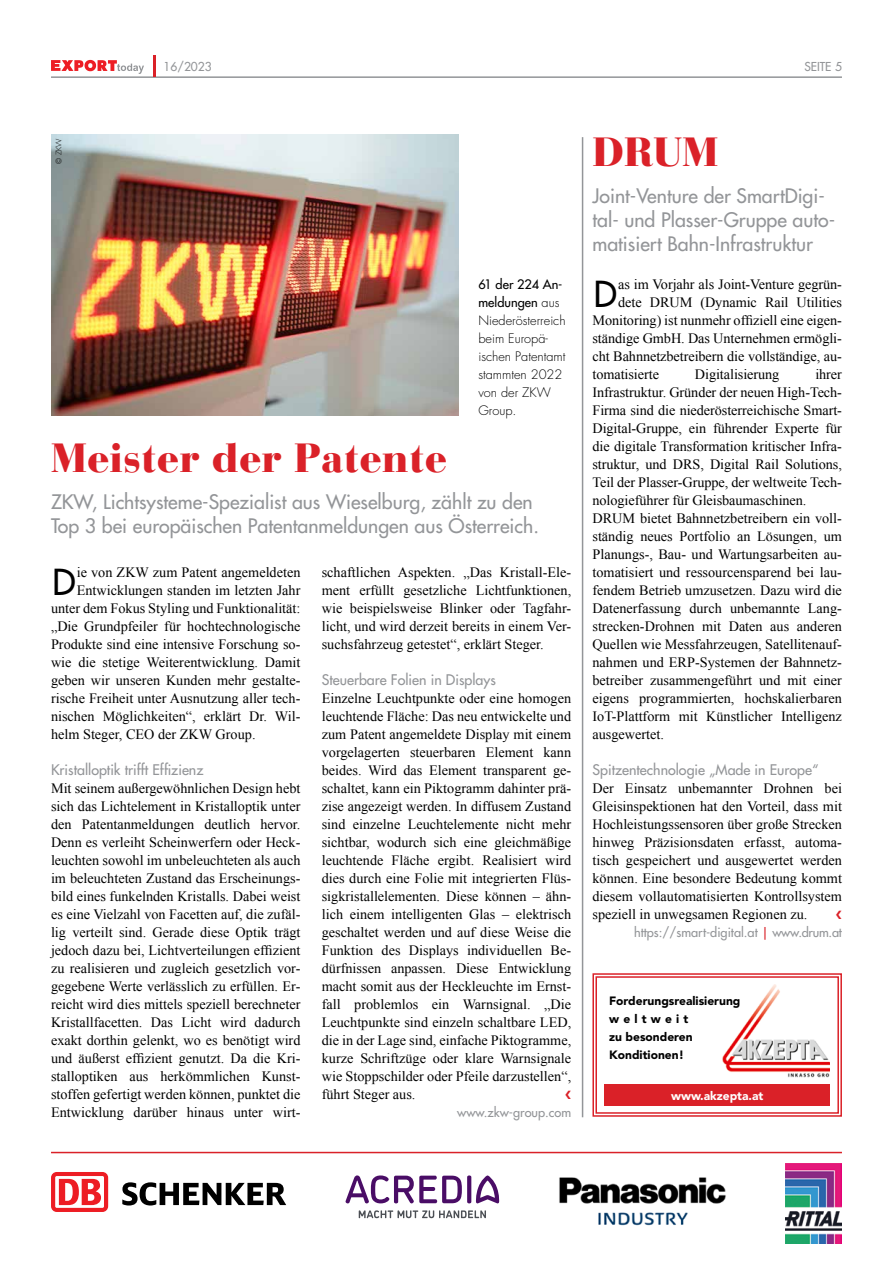
<style>
.page{position:relative;width:893px;height:1263px;background:#fff}
.page>*{position:absolute;margin:0;border:0;box-sizing:border-box;transform-origin:0 0}
.t1{font:900 40.5px "Bauer Bodoni Std";color:#da2128}
.t2{font:500 34.95px "Futura Std";color:#000}
.t3{font:500 19.5px/24px "Futura Std";color:#939598}
.t4{font:14.25px/18px "Times New Roman";color:#000;text-align:justify}
.t5{font:500 14.25px "Futura Std";color:#939598}
.t6{font:300 12.75px/18px "Futura Std";color:#000}
.t7{font:500 12.75px "Futura Std";color:#939598}
.t8{font:900 12px/18px "Avenir LT Std";color:#000}
.t9{font:900 12px "Avenir LT Std";color:#fff}
.t10{font:500 12px "Futura Std";color:#939598}
.t11{font:300 7.5px "Futura Std";color:#000}
.s1{font-weight:500}
.s2{color:#da2128}
</style>
<div class="page">
<hr style="left:51px;top:76px;width:791px;height:2px;background:#939598">
<hr style="left:153px;top:55px;width:2px;height:21px;background:#da2128">
<svg style="left:51px;top:60px;width:93px;height:14px"></svg>
<div style="left:51px;top:1172px;width:57px;height:40px;background:#ed1d24;border-radius:6px"></div>
<svg style="left:55px;top:1176px;width:49px;height:32px"></svg>
<svg style="left:59px;top:1179px;width:42px;height:26px"></svg>
<svg style="left:122px;top:1182px;width:164px;height:23px"></svg>
<svg style="left:359px;top:1210px;width:127px;height:8px"></svg>
<svg style="left:346px;top:1175px;width:116px;height:28px"></svg>
<svg style="left:467px;top:1175px;width:4px;height:28px"></svg>
<svg style="left:476px;top:1175px;width:23px;height:28px"></svg>
<img style="left:786px;top:1164px;width:56px;height:79px">
<hr style="left:51px;top:1152px;width:791px;height:1px;background:#da2128">
<img style="left:559px;top:1177px;width:167px;height:49px">
<img style="left:51px;top:135px;width:407px;height:280px">
<hr style="left:582px;top:137px;width:1px;height:980px;background:#939598">
<svg style="left:592px;top:973px;width:250px;height:144px"></svg>
<div style="left:595px;top:976px;width:244px;height:138px;border:1px solid #da2128"></div>
<img style="left:723px;top:984px;width:107px;height:94px">
<div style="left:604px;top:1084px;width:226px;height:22px;background:#da2128"></div>
<p class="t10" style="left:164px;top:59px;width:50px">16/2023</p>
<p class="t10" style="left:804px;top:59px;width:39px">SEITE 5</p>
<p class="t11" style="left:54px;top:163px;width:27px;rotate:-90deg">© ZKW</p>
<p class="t6" style="left:478px;top:276px;width:89px"><span class="s1">61 der 224 An&shy;meldungen</span> aus<br>Niederösterreich beim Europä&shy;ischen Patentamt stammten 2022 von der ZKW<br>Group.</p>
<h1 class="t1" style="left:51px;top:433px;width:398px">Meister der Patente</h1>
<h3 class="t3" style="left:51px;top:489px;width:489px">ZKW, Lichtsysteme-Spezialist aus Wieselburg, zählt zu den<br>Top 3 bei europäischen Patentanmeldungen aus Österreich.</h3>
<h2 class="t2" style="left:52px;top:560px;width:25px">D</h2>
<p class="t4" style="left:77px;top:563px;width:225px">ie von ZKW zum Patent angemeldeten</p>
<p class="t4" style="left:77px;top:581px;width:225px">Entwicklungen standen im letzten Jahr</p>
<p class="t4" style="left:51px;top:599px;width:251px">unter dem Fokus Styling und Funktionalität:</p>
<p class="t4" style="left:51px;top:617px;width:251px">„Die Grundpfeiler für hochtechnologische</p>
<p class="t4" style="left:51px;top:635px;width:251px">Produkte sind eine intensive Forschung so-</p>
<p class="t4" style="left:51px;top:653px;width:251px">wie die stetige Weiterentwicklung. Damit</p>
<p class="t4" style="left:51px;top:671px;width:251px">geben wir unseren Kunden mehr gestalte-</p>
<p class="t4" style="left:51px;top:689px;width:251px">rische Freiheit unter Ausnutzung aller tech-</p>
<p class="t4" style="left:51px;top:707px;width:251px">nischen Möglichkeiten“, erklärt Dr. Wil-</p>
<p class="t4" style="left:51px;top:725px;width:206px">helm Steger, CEO der ZKW Group.</p>
<p class="t5" style="left:51px;top:761px;width:154px">Kristalloptik trifft Effizienz</p>
<p class="t4" style="left:51px;top:779px;width:251px">Mit seinem außergewöhnlichen Design hebt sich das Lichtelement in Kristalloptik unter den Patentanmeldungen deutlich hervor.<br>Denn es verleiht Scheinwerfern oder Heck&shy;leuchten sowohl im unbeleuchteten als auch im beleuchteten Zustand das Erscheinungs&shy;bild eines funkelnden Kristalls. Dabei weist es eine Vielzahl von Facetten auf, die zufäl&shy;lig verteilt sind. Gerade diese Optik trägt jedoch dazu bei, Lichtverteilungen effizient zu realisieren und zugleich gesetzlich vor&shy;gegebene Werte verlässlich zu erfüllen. Er&shy;reicht wird dies mittels speziell berechneter Kristallfacetten. Das Licht wird dadurch exakt dorthin gelenkt, wo es benötigt wird und äußerst effizient genutzt. Da die Kri&shy;stalloptiken aus herkömmlichen Kunst&shy;stoffen gefertigt werden können, punktet die Entwicklung darüber hinaus unter wirt-</p>
<p class="t4" style="left:322px;top:563px;width:251px">schaftlichen Aspekten. „Das Kristall-Ele&shy;ment erfüllt gesetzliche Lichtfunktionen, wie beispielsweise Blinker oder Tagfahr&shy;licht, und wird derzeit bereits in einem Ver&shy;suchsfahrzeug getestet“, erklärt Steger.</p>
<p class="t5" style="left:322px;top:671px;width:176px">Steuerbare Folien in Displays</p>
<p class="t4" style="left:322px;top:689px;width:251px">Einzelne Leuchtpunkte oder eine homogen leuchtende Fläche: Das neu entwickelte und zum Patent angemeldete Display mit einem vorgelagerten steuerbaren Element kann beides. Wird das Element transparent ge&shy;schaltet, kann ein Piktogramm dahinter prä&shy;zise angezeigt werden. In diffusem Zustand sind einzelne Leuchtelemente nicht mehr sichtbar, wodurch sich eine gleichmäßige leuchtende Fläche ergibt. Realisiert wird dies durch eine Folie mit integrierten Flüs&shy;sigkristallelementen. Diese können – ähn&shy;lich einem intelligenten Glas – elektrisch geschaltet werden und auf diese Weise die Funktion des Displays individuellen Be&shy;dürfnissen anpassen. Diese Entwicklung macht somit aus der Heckleuchte im Ernst&shy;fall problemlos ein Warnsignal. „Die Leuchtpunkte sind einzeln schaltbare LED, die in der Lage sind, einfache Piktogramme, kurze Schriftzüge oder klare Warnsignale wie Stoppschilder oder Pfeile darzustellen“, führt Steger aus.</p>
<p class="t7" style="left:457px;top:1104px;width:115px">www.zkw-group.com</p>
<h1 class="t1" style="left:592px;top:127px;width:127px">DRUM</h1>
<h3 class="t3" style="left:592px;top:183px;width:244px">Joint-Venture der SmartDigi&shy;tal- und Plasser-Gruppe auto&shy;matisiert Bahn-Infrastruktur</h3>
<h2 class="t2" style="left:594px;top:272px;width:25px">D</h2>
<p class="t4" style="left:618px;top:275px;width:225px">as im Vorjahr als Joint-Venture gegrün-</p>
<p class="t4" style="left:618px;top:293px;width:225px">dete DRUM (Dynamic Rail Utilities</p>
<p class="t4" style="left:592px;top:311px;width:251px">Monitoring) ist nunmehr offiziell eine eigen-</p>
<p class="t4" style="left:592px;top:329px;width:251px">ständige GmbH. Das Unternehmen ermögli-</p>
<p class="t4" style="left:592px;top:347px;width:251px">cht Bahnnetzbetreibern die vollständige, au-</p>
<p class="t4" style="left:592px;top:365px;width:68px">tomatisierte</p>
<p class="t4" style="left:695px;top:365px;width:86px">Digitalisierung</p>
<p class="t4" style="left:592px;top:365px;width:251px;text-align:left;text-indent:223px">ihrer Infrastruktur. Gründer der neuen High-Tech-Firma sind die niederösterreichische Smart-Digital-Gruppe, ein führender Experte für die digitale Transformation kritischer Infra&shy;struktur, und DRS, Digital Rail Solutions, Teil der Plasser-Gruppe, der weltweite Tech&shy;nologieführer für Gleisbaumaschinen.<br>DRUM bietet Bahnnetzbetreibern ein voll&shy;ständig neues Portfolio an Lösungen, um Planungs-, Bau- und Wartungsarbeiten au&shy;tomatisiert und ressourcensparend bei lau&shy;fendem Betrieb umzusetzen. Dazu wird die Datenerfassung durch unbemannte Lang&shy;strecken-Drohnen mit Daten aus anderen Quellen wie Messfahrzeugen, Satellitenauf&shy;nahmen und ERP-Systemen der Bahnnetz&shy;betreiber zusammengeführt und mit einer eigens programmierten, hochskalierbaren IoT-Plattform mit Künstlicher Intelligenz ausgewertet.</p>
<p class="t5" style="left:592px;top:761px;width:227px">Spitzentechnologie „Made in Europe“</p>
<p class="t4" style="left:592px;top:779px;width:251px">Der Einsatz unbemannter Drohnen bei Gleisinspektionen hat den Vorteil, dass mit Hochleistungssensoren über große Strecken hinweg Präzisionsdaten erfasst, automa&shy;tisch gespeichert und ausgewertet werden können. Eine besondere Bedeutung kommt diesem vollautomatisierten Kontrollsystem speziell in unwegsamen Regionen zu.</p>
<p class="t7" style="left:634px;top:924px;width:209px">https://smart-digital.at <span class="s2">|</span> www.drum.at</p>
<p class="t8" style="left:609px;top:991px;width:133px">Forderungsrealisierung weltweit<br>zu besonderen<br>Konditionen!</p>
<p class="t9" style="left:671px;top:1088px;width:94px">www.akzepta.at</p>
</div>
